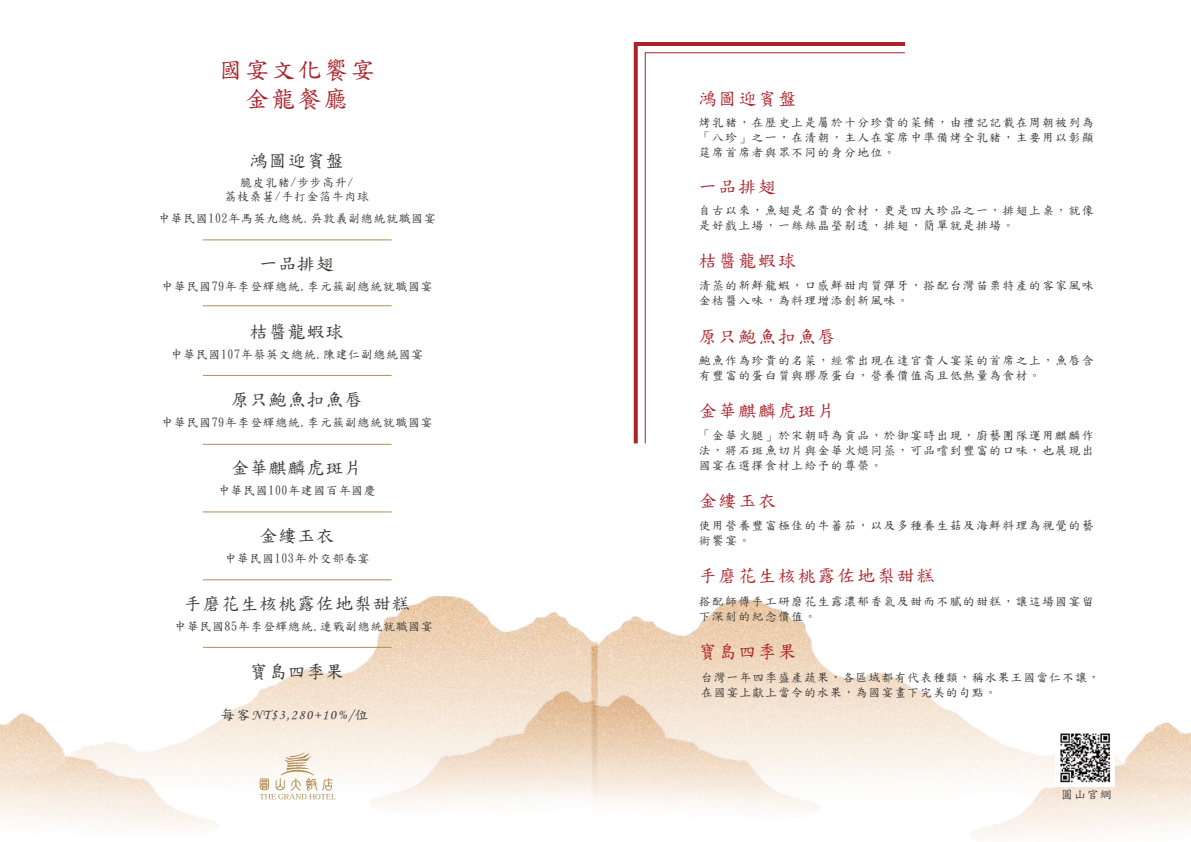
<style>
.page{position:relative;width:1191px;height:842px;background:#fff}
.page>*{position:absolute;margin:0;border:0;box-sizing:border-box;transform-origin:0 0}
.t1{font:24px/28.8px "DF Kai Shu SB Estd BF";letter-spacing:.1em;color:#ab242c;text-align:center}
.t2{font:18px "DF Kai Shu SB Estd BF";letter-spacing:.1em;color:#ab242c}
.t3{font:18px "DF Kai Shu SB Estd BF";letter-spacing:.05em;color:#3e3a39}
.t4{font:14px "Monotype Corsiva";letter-spacing:.1em;color:#3e3a39}
.t5{font:12px/15px "DF Kai Shu SB Estd BF";letter-spacing:.1em;color:#3e3a39}
.t6{font:12px/14.4px "DF Kai Shu SB Estd BF";letter-spacing:.05em;color:#3e3a39;text-align:center}
.t7{font:12px/15px "DF Kai Shu SB Estd BF";letter-spacing:.075em;color:#3e3a39}
.s1{font-family:"DF Kai Shu SB Estd BF"}
</style>
<div class="page">
<img style="left:0;top:579px;width:539px;height:252px">
<img style="left:314px;top:636px;width:225px;height:195px">
<img style="left:539px;top:600px;width:652px;height:240px">
<img style="left:539px;top:641px;width:336px;height:199px">
<svg style="left:260px;top:752px;width:75px;height:47px"></svg>
<svg style="left:633px;top:42px;width:272px;height:402px"></svg>
<hr style="left:203px;top:239px;width:188px;height:1px;background:#b18d53">
<hr style="left:203px;top:305px;width:188px;height:1px;background:#b18d53">
<hr style="left:203px;top:375px;width:188px;height:1px;background:#b18d53">
<hr style="left:203px;top:444px;width:188px;height:1px;background:#b18d53">
<hr style="left:203px;top:511px;width:188px;height:1px;background:#b18d53">
<hr style="left:203px;top:579px;width:188px;height:1px;background:#b18d53">
<hr style="left:203px;top:647px;width:188px;height:1px;background:#b18d53">
<img style="left:1055px;top:728px;width:59px;height:59px">
<h1 class="t1" style="left:219px;top:56px;width:157px">國宴文化饗宴金龍餐廳</h1>
<h2 class="t3" style="left:250px;top:152px;width:95px">鴻圖迎賓盤</h2>
<p class="t6" style="left:224px;top:175px;width:146px">脆皮乳豬/步步高升/<br>荔枝桑葚/手打金箔牛肉球</p>
<p class="t6" style="left:158px;top:211px;width:279px">中華民國102年馬英九總統.吳敦義副總統就職國宴</p>
<h2 class="t3" style="left:259px;top:254px;width:76px">一品排翅</h2>
<p class="t6" style="left:161px;top:279px;width:273px">中華民國79年李登輝總統.李元簇副總統就職國宴</p>
<h2 class="t3" style="left:250px;top:322px;width:95px">桔醬龍蝦球</h2>
<p class="t6" style="left:171px;top:347px;width:254px">中華民國107年蔡英文總統.陳建仁副總統國宴</p>
<h2 class="t3" style="left:231px;top:390px;width:133px">原只鮑魚扣魚唇</h2>
<p class="t6" style="left:161px;top:415px;width:273px">中華民國79年李登輝總統.李元簇副總統就職國宴</p>
<h2 class="t3" style="left:231px;top:458px;width:133px">金華麒麟虎斑片</h2>
<p class="t6" style="left:218px;top:483px;width:159px">中華民國100年建國百年國慶</p>
<h2 class="t3" style="left:259px;top:526px;width:76px">金縷玉衣</h2>
<p class="t6" style="left:224px;top:551px;width:147px">中華民國103年外交部春宴</p>
<h2 class="t3" style="left:184px;top:594px;width:227px">手磨花生核桃露佐地梨甜糕</h2>
<p class="t6" style="left:174px;top:619px;width:260px">中華民國85年李登輝總統.連戰副總統就職國宴</p>
<h2 class="t3" style="left:250px;top:662px;width:95px">寶島四季果</h2>
<p class="t4" style="left:221px;top:706px;width:149px"><span class="s1">每客</span>NT$3,280+10%/<span class="s1">位</span></p>
<h2 class="t2" style="left:699px;top:90px;width:99px">鴻圖迎賓盤</h2>
<p class="t5" style="left:699px;top:115px;width:396px;text-align:justify">烤乳豬，在歷史上是屬於十分珍貴的菜餚，由禮記記載在周朝被列為「八珍」之ㄧ，在清朝，主人在宴席中準備烤全乳豬，主要用以彰顯筵席首席者與眾不同的身分地位。</p>
<h2 class="t2" style="left:699px;top:178px;width:79px">一品排翅</h2>
<p class="t5" style="left:699px;top:203px;width:396px">自古以來，魚翅是名貴的食材，更是四大珍品之一，排翅上桌，就像是好戲上場，一絲絲晶瑩剔透，排翅，簡單就是排場。</p>
<h2 class="t2" style="left:699px;top:252px;width:99px">桔醬龍蝦球</h2>
<p class="t5" style="left:699px;top:278px;width:403px">清蒸的新鮮龍蝦，口感鮮甜肉質彈牙，搭配台灣苗栗特產的客家風味金桔醬入味，為料理增添創新風味。</p>
<h2 class="t2" style="left:699px;top:328px;width:138px">原只鮑魚扣魚唇</h2>
<p class="t5" style="left:699px;top:353px;width:396px">鮑魚作為珍貴的名菜，經常出現在達官貴人宴菜的首席之上，魚唇含有豐富的蛋白質與膠原蛋白，營養價值高且低熱量為食材。</p>
<h2 class="t2" style="left:699px;top:402px;width:138px">金華麒麟虎斑片</h2>
<p class="t5" style="left:699px;top:428px;width:396px;text-align:justify">「金華火腿」於宋朝時為貢品，於御宴時出現，廚藝團隊運用麒麟作法，將石斑魚切片與金華火煺同蒸，可品嚐到豐富的口味，也展現出國宴在選擇食材上給予的尊榮。</p>
<h2 class="t2" style="left:699px;top:492px;width:79px">金縷玉衣</h2>
<p class="t5" style="left:699px;top:518px;width:396px">使用營養豐富極佳的牛蕃茄，以及多種養生菇及海鮮料理為視覺的藝術饗宴。</p>
<h2 class="t2" style="left:699px;top:567px;width:237px">手磨花生核桃露佐地梨甜糕</h2>
<p class="t5" style="left:699px;top:594px;width:396px">搭配師傅手工研磨花生露濃郁香氣及甜而不膩的甜糕，讓這場國宴留下深刻的紀念價值。</p>
<h2 class="t2" style="left:699px;top:643px;width:99px">寶島四季果</h2>
<p class="t7" style="left:701px;top:670px;width:401px">台灣一年四季盛產蔬果，各區域都有代表種類，稱水果王國當仁不讓，在國宴上獻上當令的水果，為國宴畫下完美的句點。</p>
<p class="t5" style="left:1061px;top:787px;width:52px">圓山官網</p>
</div>
